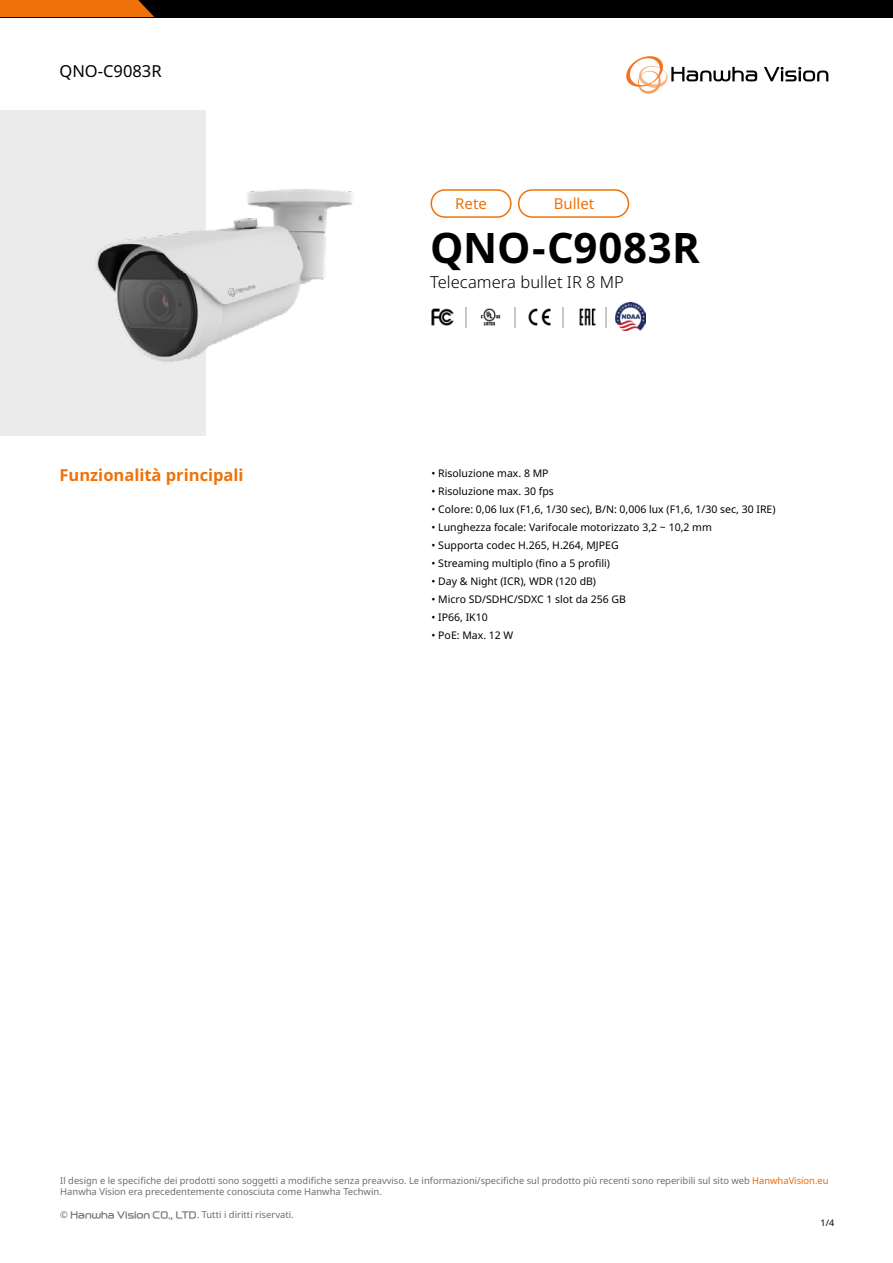
<style>
.page{position:relative;width:893px;height:1263px;background:#fff}
.page>*{position:absolute;margin:0;border:0;box-sizing:border-box;transform-origin:0 0}
.t1{font:700 42px "Noto Sans";letter-spacing:.005em;color:#000}
.t2{font:700 16.5px "Noto Sans";color:#ee7209}
.t3{font:300 16.5px "Noto Sans";color:#000}
.t4{font:16.5px "Noto Sans";color:#000}
.t5{font:15px "Noto Sans";color:#ee7209}
.t6{font:10.5px "Noto Sans";color:#000}
.t7{font:9.45px/11.4px "Noto Sans";color:#706f6f}
.t8{font:9px "Noto Sans";color:#000}
.s1{color:#ed6b06}
.s2{font-family:"Hanwha R"}
</style>
<div class="page">
<div style="left:0;top:0;width:893px;height:17px;background:#000"></div>
<div style="left:0;top:0;width:154px;height:17px;background:#ee7209"></div>
<svg style="left:626px;top:56px;width:131px;height:37px"></svg>
<svg style="left:764px;top:67px;width:64px;height:14px"></svg>
<div style="left:431px;top:189px;width:81px;height:29px;border:2px solid #ee7209;border-radius:14px"></div>
<div style="left:518px;top:189px;width:111px;height:29px;border:2px solid #ee7209;border-radius:14px"></div>
<img style="left:431px;top:309px;width:23px;height:16px">
<img style="left:480px;top:309px;width:21px;height:16px">
<img style="left:528px;top:309px;width:23px;height:16px">
<img style="left:579px;top:309px;width:17px;height:16px">
<svg style="left:466px;top:307px;width:1px;height:21px"></svg>
<svg style="left:514px;top:307px;width:1px;height:21px"></svg>
<svg style="left:563px;top:307px;width:1px;height:21px"></svg>
<svg style="left:605px;top:307px;width:1px;height:21px"></svg>
<img style="left:615px;top:303px;width:31px;height:27px">
<div style="left:0;top:110px;width:205px;height:325px;background:#ebebeb"></div>
<img style="left:95px;top:110px;width:259px;height:325px">
<h2 class="t4" style="left:60px;top:62px;width:104px">QNO-C9083R</h2>
<h3 class="t5" style="left:455px;top:195px;width:33px">Rete</h3>
<h3 class="t5" style="left:554px;top:195px;width:42px">Bullet</h3>
<h1 class="t1" style="left:430px;top:224px;width:271px">QNO-C9083R</h1>
<h2 class="t3" style="left:430px;top:273px;width:195px">Telecamera bullet IR 8 MP</h2>
<h2 class="t2" style="left:60px;top:465px;width:186px">Funzionalità principali</h2>
<p class="t6" style="left:432px;top:468px;width:119px">• Risoluzione max. 8 MP</p>
<p class="t6" style="left:432px;top:486px;width:124px">• Risoluzione max. 30 fps</p>
<p class="t6" style="left:432px;top:504px;width:345px">• Colore: 0,06 lux (F1,6, 1/30 sec), B/N: 0,006 lux (F1,6, 1/30 sec, 30 IRE)</p>
<p class="t6" style="left:432px;top:522px;width:282px">• Lunghezza focale: Varifocale motorizzato 3,2 ~ 10,2 mm</p>
<p class="t6" style="left:432px;top:540px;width:189px">• Supporta codec H.265, H.264, MJPEG</p>
<p class="t6" style="left:432px;top:558px;width:180px">• Streaming multiplo (fino a 5 profili)</p>
<p class="t6" style="left:432px;top:576px;width:166px">• Day &amp; Night (ICR), WDR (120 dB)</p>
<p class="t6" style="left:432px;top:594px;width:196px">• Micro SD/SDHC/SDXC 1 slot da 256 GB</p>
<p class="t6" style="left:432px;top:612px;width:58px">• IP66, IK10</p>
<p class="t6" style="left:432px;top:630px;width:83px">• PoE: Max. 12 W</p>
<p class="t7" style="left:60px;top:1175px;width:770px">Il design e le specifiche dei prodotti sono soggetti a modifiche senza preavviso. Le informazioni/specifiche sul prodotto più recenti sono reperibili sul sito web <span class="s1">HanwhaVision.eu<br></span>Hanwha Vision era precedentemente conosciuta come Hanwha Techwin.</p>
<p class="t7" style="left:60px;top:1209px;width:235px">© <span class="s2">Hanwha Vision CO., LTD</span>. Tutti i diritti riservati.</p>
<p class="t8" style="left:820px;top:1218px;width:15px">1/4</p>
</div>
